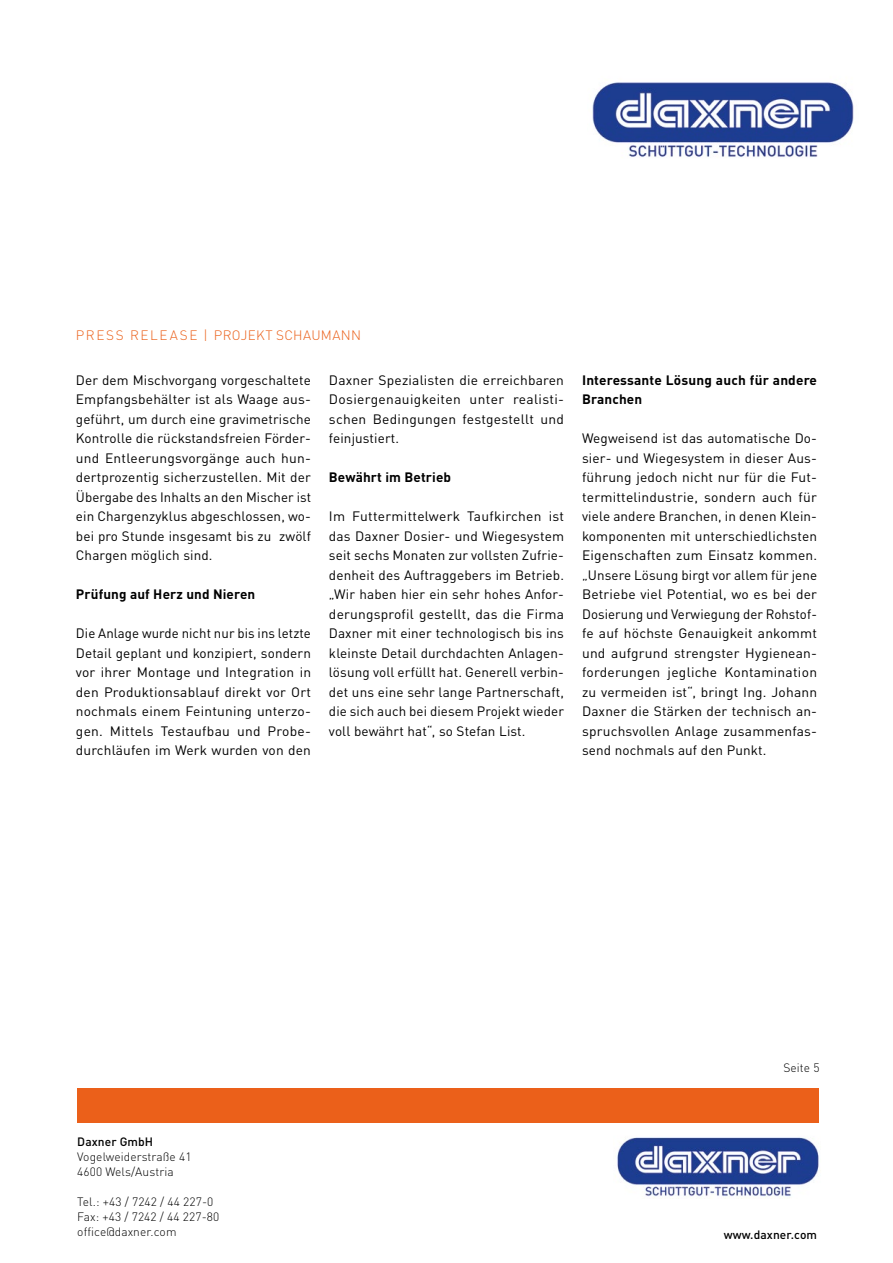
<style>
.page{position:relative;width:893px;height:1263px;background:#fff}
.page>*{position:absolute;margin:0;border:0;box-sizing:border-box;transform-origin:0 0}
.t1{font:13.5px/19.5px "DINOT";letter-spacing:.01em;color:#000;text-align:justify}
.t2{font:700 13.5px/19.5px "DINOT";letter-spacing:.01em;color:#000}
.t3{font:300 13.5px "DINOT";letter-spacing:.035em;color:#eb601a}
.t4{font:300 12px/15px "DINOT";letter-spacing:.01em;color:#000}
.t5{font:500 12px "DINOT";letter-spacing:.01em;color:#000}
</style>
<div class="page">
<div style="left:77px;top:1089px;width:742px;height:34px;background:#eb601a"></div>
<img style="left:617px;top:1137px;width:202px;height:61px">
<img style="left:592px;top:82px;width:262px;height:76px">
<p class="t3" style="left:76px;top:327px;width:287px">PRESS RELE A SE | PROJEKT SCHAUMANN</p>
<p class="t1" style="left:76px;top:370px;width:237px">Der dem Mischvorgang vorgeschaltete Empfangsbehälter ist als Waage aus&shy;geführt, um durch eine gravimetrische Kontrolle die rückstandsfreien Förder&shy;und Entleerungsvorgänge auch hun&shy;dertprozentig sicherzustellen. Mit der Übergabe des Inhalts an den Mischer ist ein Chargenzyklus abgeschlossen, wo&shy;bei pro Stunde insgesamt bis zu zwölf Chargen möglich sind.</p>
<p class="t2" style="left:76px;top:584px;width:181px">Prüfung auf Herz und Nieren</p>
<p class="t1" style="left:76px;top:623px;width:237px">Die Anlage wurde nicht nur bis ins letzte Detail geplant und konzipiert, sondern vor ihrer Montage und Integration in den Produktionsablauf direkt vor Ort nochmals einem Feintuning unterzo&shy;gen. Mittels Testaufbau und Probe&shy;durchläufen im Werk wurden von den</p>
<p class="t1" style="left:329px;top:370px;width:237px">Daxner Spezialisten die erreichbaren Dosiergenauigkeiten unter realisti&shy;schen Bedingungen festgestellt und feinjustiert.</p>
<p class="t2" style="left:329px;top:467px;width:124px">Bewährt im Betrieb</p>
<p class="t1" style="left:329px;top:506px;width:237px">Im Futtermittelwerk Taufkirchen ist das Daxner Dosier- und Wiegesystem seit sechs Monaten zur vollsten Zufrie&shy;denheit des Auftraggebers im Betrieb. „Wir haben hier ein sehr hohes Anfor&shy;derungsprofil gestellt, das die Firma Daxner mit einer technologisch bis ins kleinste Detail durchdachten Anlagen&shy;lösung voll erfüllt hat. Generell verbin&shy;det uns eine sehr lange Partnerschaft, die sich auch bei diesem Projekt wieder voll bewährt hat“, so Stefan List.</p>
<p class="t2" style="left:582px;top:369px;width:237px">Interessante Lösung auch für andere<br>Branchen</p>
<p class="t1" style="left:582px;top:428px;width:237px">Wegweisend ist das automatische Do&shy;sier- und Wiegesystem in dieser Aus&shy;führung jedoch nicht nur für die Fut&shy;termittelindustrie, sondern auch für viele andere Branchen, in denen Klein&shy;komponenten mit unterschiedlichsten Eigenschaften zum Einsatz kommen. „Unsere Lösung birgt vor allem für jene Betriebe viel Potential, wo es bei der Dosierung und Verwiegung der Rohstof&shy;fe auf höchste Genauigkeit ankommt und aufgrund strengster Hygienean&shy;forderungen jegliche Kontamination zu vermeiden ist“, bringt Ing. Johann Daxner die Stärken der technisch an&shy;spruchsvollen Anlage zusammenfas&shy;send nochmals auf den Punkt.</p>
<p class="t5" style="left:77px;top:1134px;width:77px">Daxner GmbH</p>
<p class="t4" style="left:77px;top:1149px;width:116px">Vogelweiderstraße 41<br>4600 Wels/Austria</p>
<p class="t4" style="left:77px;top:1194px;width:144px">Tel.: +43 / 7242 / 44 227-0<br>Fax: +43 / 7242 / 44 227-80 office@daxner.com</p>
<p class="t4" style="left:783px;top:1060px;width:38px">Seite 5</p>
<p class="t5" style="left:724px;top:1227px;width:95px">www.daxner.com</p>
</div>
